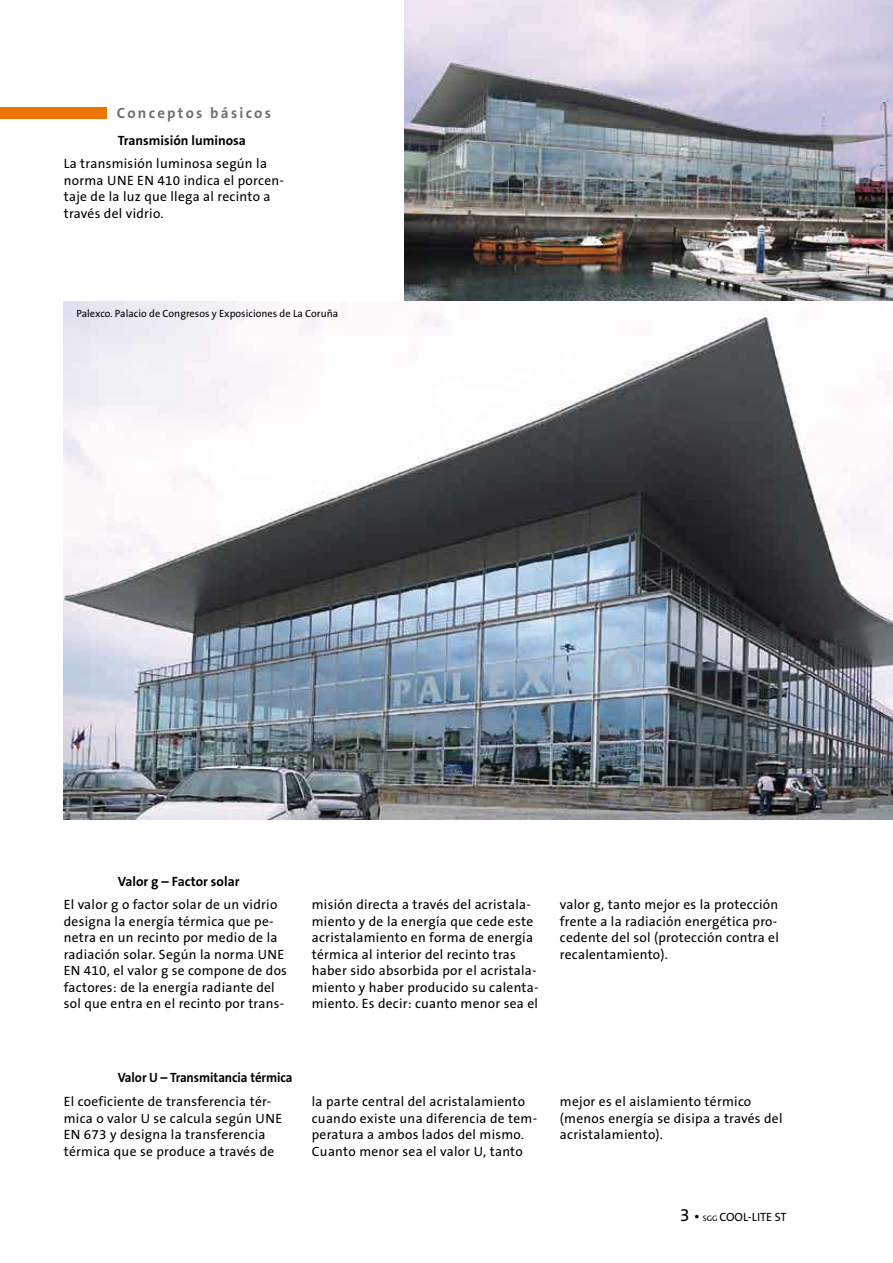
<style>
.page{position:relative;width:893px;height:1263px;background:#fff}
.page>*{position:absolute;margin:0;border:0;box-sizing:border-box;transform-origin:0 0}
.t1{font:700 15px "The Sans B7";letter-spacing:.15em;color:#707173}
.t2{font:13.5px/16.5px "The Sans B5 Plain";letter-spacing:.02em;color:#000}
.t3{font:700 13.5px "The Sans B7";letter-spacing:-.005em;color:#000}
.t4{font:700 13.5px "The Sans B7";letter-spacing:-.005em;color:#000;scale:.95 1}
.t5{font:12px "The Sans B5 Plain";letter-spacing:-.005em;color:#000}
.t6{font:10.5px "The Sans B5 Plain";color:#000}
.s1{font-size:15px}
.s2{font-size:7.95px}
</style>
<div class="page">
<img style="left:404px;top:0;width:489px;height:301px">
<div style="left:0;top:108px;width:106px;height:11px;background:#ec7405"></div>
<img style="left:64px;top:301px;width:829px;height:518px">
<p class="t1" style="left:117px;top:105px;width:156px">Conceptos básicos</p>
<p class="t3" style="left:64px;top:133px;width:32px">T</p>
<p class="t3" style="left:124px;top:133px;width:124px">ransmisión luminosa</p>
<p class="t2" style="left:64px;top:156px;width:222px">La transmisión luminosa según la norma UNE EN 410 indica el porcen&shy;taje de la luz que llega al recinto a través del vidrio.</p>
<p class="t6" style="left:77px;top:308px;width:263px">Palexco. Palacio de Congresos y Exposiciones de La Coruña</p>
<p class="t3" style="left:118px;top:874px;width:123px">Valor g – Factor solar</p>
<p class="t2" style="left:64px;top:897px;width:225px">El valor g o factor solar de un vidrio designa la energía térmica que pe&shy;netra en un recinto por medio de la radiación solar. Según la norma UNE EN 410, el valor g se compone de dos factores: de la energía radiante del sol que entra en el recinto por trans-</p>
<p class="t2" style="left:312px;top:897px;width:228px">misión directa a través del acristala&shy;miento y de la energía que cede este acristalamiento en forma de energía térmica al interior del recinto tras haber sido absorbida por el acristala&shy;miento y haber producido su calenta&shy;miento. Es decir: cuanto menor sea el</p>
<p class="t2" style="left:560px;top:897px;width:220px;text-align:justify">valor g, tanto mejor es la protección frente a la radiación energética pro&shy;cedente del sol (protección contra el recalentamiento).</p>
<p class="t4" style="left:118px;top:1071px;width:186px">Valor U – Transmitancia térmica</p>
<p class="t2" style="left:64px;top:1094px;width:220px">El coeficiente de transferencia tér&shy;mica o valor U se calcula según UNE EN 673 y designa la transferencia térmica que se produce a través de</p>
<p class="t2" style="left:312px;top:1094px;width:227px">la parte central del acristalamiento cuando existe una diferencia de tem&shy;peratura a ambos lados del mismo.<br>Cuanto menor sea el valor U, tanto</p>
<p class="t2" style="left:560px;top:1094px;width:224px">mejor es el aislamiento térmico (menos energía se disipa a través del acristalamiento).</p>
<p class="t5" style="left:694px;top:1211px;width:94px"><span class="s1">•</span> <span class="s2">SGG</span> COOL-LITE ST</p>
</div>
